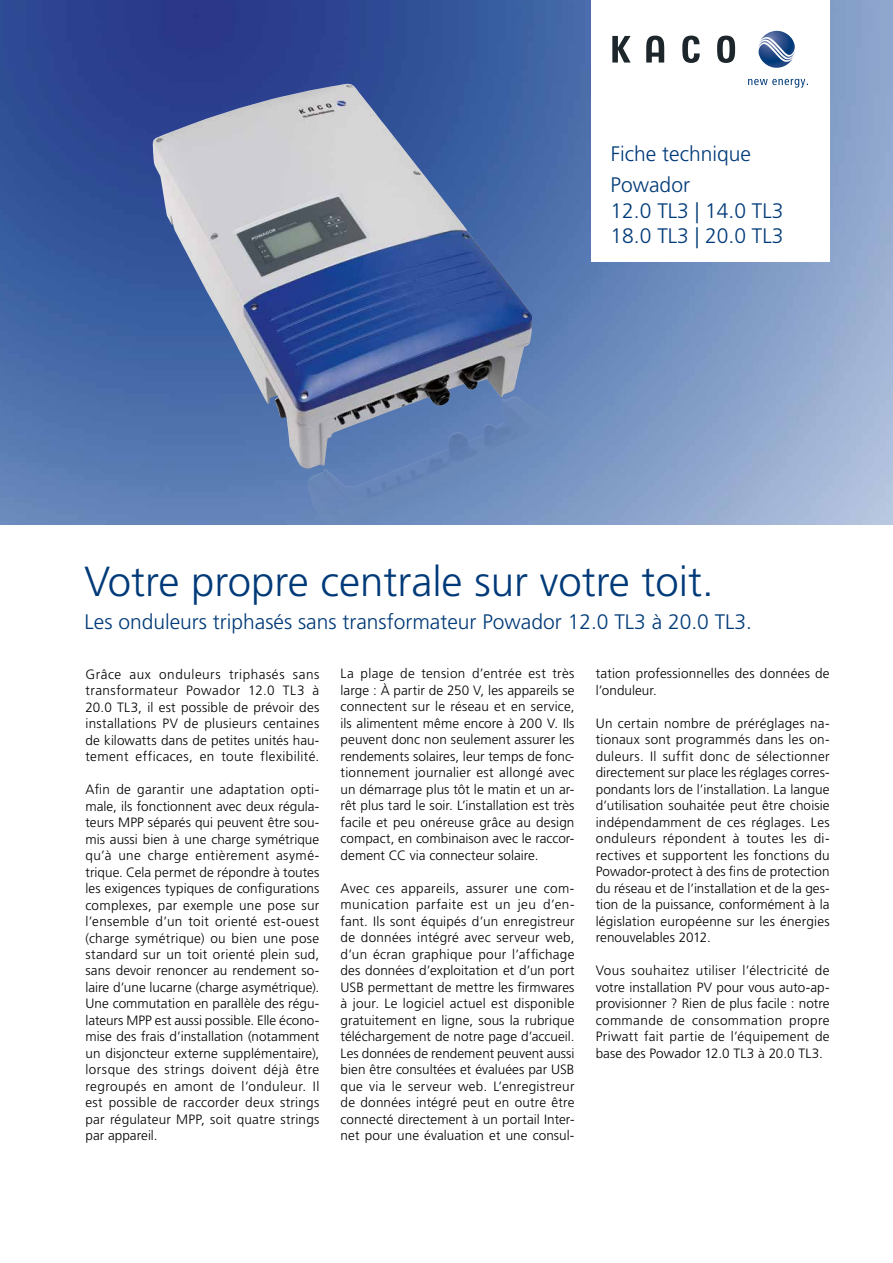
<style>
.page{position:relative;width:893px;height:1263px;background:#fff}
.page>*{position:absolute;margin:0;border:0;box-sizing:border-box;transform-origin:0 0}
.t1{font:300 42px "Frutiger LT Pro";color:#003a78}
.t2{font:300 21px/25.5px "Frutiger LT Pro";color:#003a78}
.t3{font:300 13.5px/16.5px "Frutiger LT Pro";letter-spacing:.01em;color:#000;text-align:justify}
</style>
<div class="page">
<img style="left:0;top:0;width:893px;height:525px">
<img style="left:152px;top:84px;width:346px;height:384px">
<img style="left:308px;top:396px;width:207px;height:129px">
<div style="left:591px;top:0;width:238px;height:262px;background:#fff"></div>
<svg style="left:612px;top:36px;width:123px;height:27px"></svg>
<svg style="left:758px;top:31px;width:37px;height:37px"></svg>
<svg style="left:748px;top:79px;width:60px;height:9px"></svg>
<h2 class="t2" style="left:611px;top:141px;width:142px">Fiche technique</h2>
<h2 class="t2" style="left:611px;top:173px;width:174px">Powador<br>12.0 TL3 | 14.0 TL3<br>18.0 TL3 | 20.0 TL3</h2>
<h1 class="t1" style="left:85px;top:557px;width:631px">Votre propre centrale sur votre toit.</h1>
<h2 class="t2" style="left:85px;top:609px;width:669px">Les onduleurs triphasés sans transformateur Powador 12.0 TL3 à 20.0 TL3.</h2>
<p class="t3" style="left:85px;top:666px;width:235px">Grâce aux onduleurs triphasés sans transformateur Powador 12.0 TL3 à 20.0 TL3, il est possible de prévoir des installations PV de plusieurs centaines de kilowatts dans de petites unités hau&shy;tement efficaces, en toute flexibilité.</p>
<p class="t3" style="left:85px;top:781px;width:235px">Afin de garantir une adaptation opti&shy;male, ils fonctionnent avec deux régula&shy;teurs MPP séparés qui peuvent être sou&shy;mis aussi bien à une charge symétrique qu’à une charge entièrement asymé&shy;trique. Cela permet de répondre à toutes les exigences typiques de configurations complexes, par exemple une pose sur l’ensemble d’un toit orienté est-ouest (charge symétrique) ou bien une pose standard sur un toit orienté plein sud, sans devoir renoncer au rendement so&shy;laire d’une lucarne (charge asymétrique).<br>Une commutation en parallèle des régu&shy;lateurs MPP est aussi possible. Elle écono&shy;mise des frais d’installation (notamment un disjoncteur externe supplémentaire), lorsque des strings doivent déjà être regroupés en amont de l’onduleur. Il est possible de raccorder deux strings par régulateur MPP, soit quatre strings par appareil.</p>
<p class="t3" style="left:596px;top:665px;width:235px">tation professionnelles des données de l’onduleur.</p>
<p class="t3" style="left:596px;top:715px;width:235px">Un certain nombre de préréglages na&shy;tionaux sont programmés dans les on&shy;duleurs. Il suffit donc de sélectionner directement sur place les réglages corres&shy;pondants lors de l’installation. La langue d’utilisation souhaitée peut être choisie indépendamment de ces réglages. Les onduleurs répondent à toutes les di&shy;rectives et supportent les fonctions du Powador-protect à des fins de protection du réseau et de l’installation et de la ges&shy;tion de la puissance, conformément à la législation européenne sur les énergies renouvelables 2012.</p>
<p class="t3" style="left:596px;top:962px;width:235px">Vous souhaitez utiliser l’électricité de votre installation PV pour vous auto-ap&shy;provisionner ? Rien de plus facile : notre commande de consommation propre Priwatt fait partie de l’équipement de base des Powador 12.0 TL3 à 20.0 TL3.</p>
<p class="t3" style="left:341px;top:666px;width:235px">La plage de tension d’entrée est très large : À partir de 250 V, les appareils se connectent sur le réseau et en service, ils alimentent même encore à 200 V. Ils peuvent donc non seulement assurer les rendements solaires, leur temps de fonc&shy;tionnement journalier est allongé avec un démarrage plus tôt le matin et un ar&shy;rêt plus tard le soir. L’installation est très facile et peu onéreuse grâce au design compact, en combinaison avec le raccor&shy;dement CC via connecteur solaire.</p>
<p class="t3" style="left:341px;top:880px;width:235px">Avec ces appareils, assurer une com&shy;munication parfaite est un jeu d’en&shy;fant. Ils sont équipés d’un enregistreur de données intégré avec serveur web, d’un écran graphique pour l’affichage des données d’exploitation et d’un port USB permettant de mettre les firmwares à jour. Le logiciel actuel est disponible gratuitement en ligne, sous la rubrique téléchargement de notre page d’accueil.<br>Les données de rendement peuvent aussi bien être consultées et évaluées par USB que via le serveur web. L’enregistreur de données intégré peut en outre être connecté directement à un portail Inter&shy;net pour une évaluation et une consul-</p>
</div>
